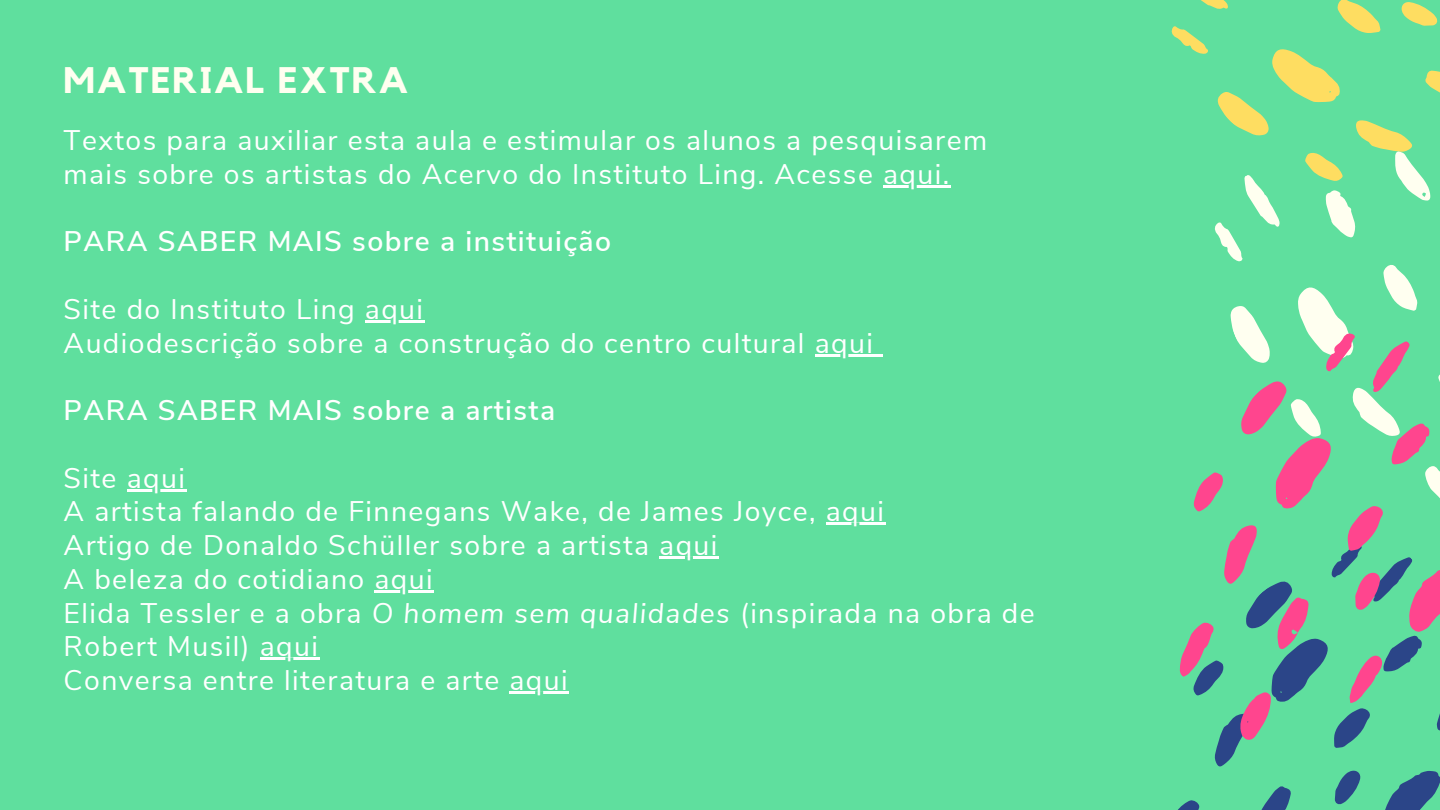
<style>
.page{position:relative;width:1440px;height:810px;background:#5fdf9e}
.page>*{position:absolute;margin:0;border:0;box-sizing:border-box;transform-origin:0 0}
.t1{font:700 36.8px "Kollektif";letter-spacing:.05em;color:#fffff0}
.t2{font:28.3px/33.8px "Nunito Sans";letter-spacing:.05em;color:#fff}
.t3{font:600 28.3px "Nunito Sans";letter-spacing:.05em;color:#fff}
.s1{font-style:italic}
</style>
<div class="page">
<svg style="left:1171px;top:0;width:269px;height:810px"></svg>
<hr style="left:883px;top:185px;width:68px;height:3px;background:#fff">
<hr style="left:365px;top:320px;width:60px;height:3px;background:#fff">
<hr style="left:815px;top:354px;width:59px;height:2px;background:#fff">
<svg style="left:874px;top:354px;width:9px;height:2px"></svg>
<hr style="left:127px;top:489px;width:59px;height:2px;background:#fff">
<hr style="left:826px;top:523px;width:59px;height:2px;background:#fff">
<hr style="left:659px;top:557px;width:60px;height:2px;background:#fff">
<hr style="left:375px;top:590px;width:59px;height:3px;background:#fff">
<hr style="left:260px;top:658px;width:59px;height:2px;background:#fff">
<hr style="left:510px;top:692px;width:59px;height:2px;background:#fff">
<h1 class="t1" style="left:64px;top:63px;width:346px">MATERIAL EXTRA</h1>
<p class="t2" style="left:64px;top:124px;width:925px">Textos para auxiliar esta aula e estimular os alunos a pesquisarem mais sobre os artistas do Acervo do Instituto Ling. Acesse aqui.</p>
<p class="t3" style="left:64px;top:223px;width:549px">PARA SABER MAIS sobre a instituição</p>
<p class="t2" style="left:64px;top:293px;width:811px">Site do Instituto Ling aqui<br>Audiodescrição sobre a construção do centro cultural aqui</p>
<p class="t3" style="left:64px;top:391px;width:493px">PARA SABER MAIS sobre a artista</p>
<p class="t2" style="left:64px;top:461px;width:973px">Site aqui<br>A artista falando de Finnegans Wake, de James Joyce, aqui<br>Artigo de Donaldo Schüller sobre a artista aqui<br>A beleza do cotidiano aqui<br>Elida Tessler e a obra <span class="s1">O homem sem qualidades</span> (inspirada na obra de Robert Musil) aqui<br>Conversa entre literatura e arte aqui</p>
</div>
